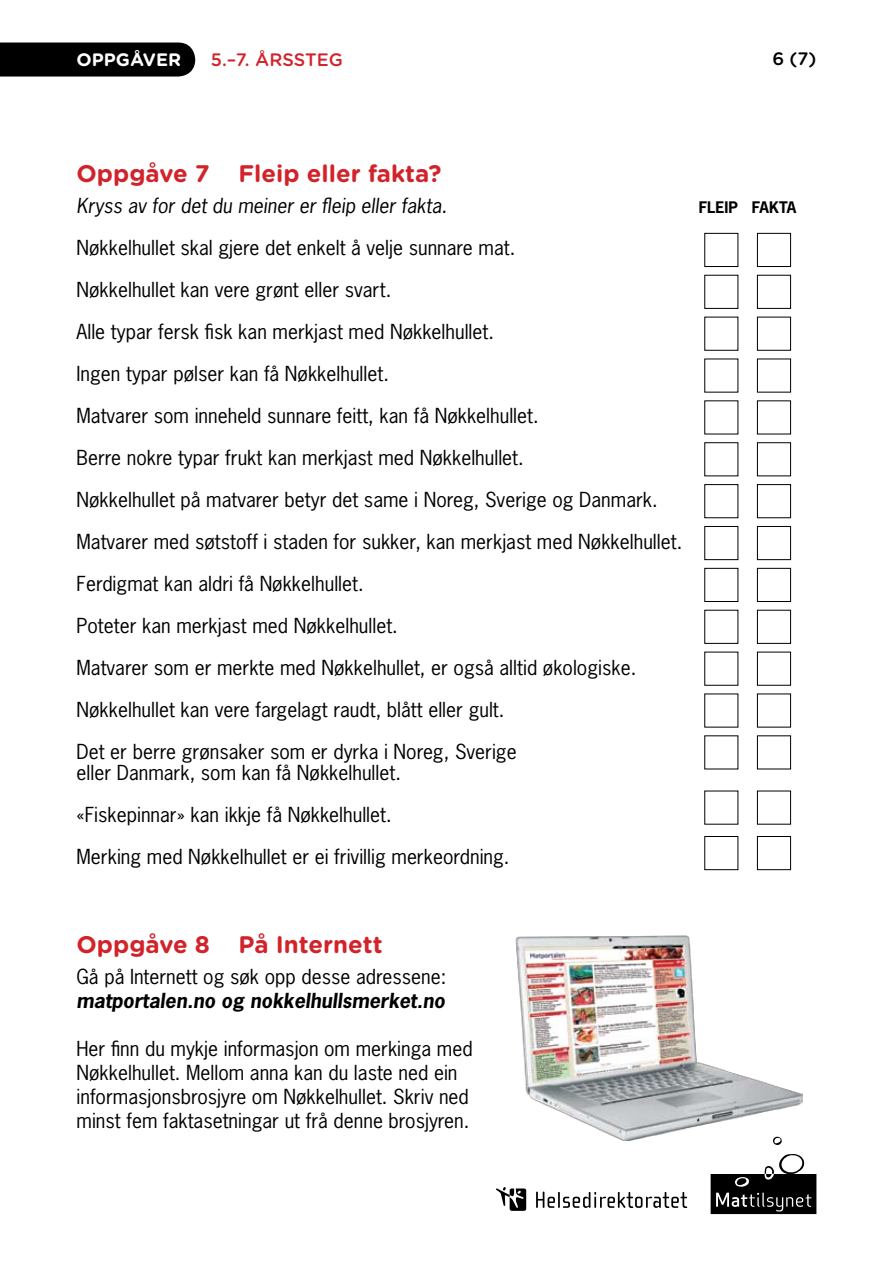
<style>
.page{position:relative;width:893px;height:1263px;background:#fff}
.page>*{position:absolute;margin:0;border:0;box-sizing:border-box;transform-origin:0 0}
.t1{font:700 24px "Gotham Rounded";color:#d2232a}
.t2{font:19.5px/42px "News Gothic";color:#000}
.t3{font:italic 19.5px "News Gothic";color:#000}
.t4{font:italic 700 19.5px "News Gothic";color:#000}
.t5{font:500 18px "Gotham Rounded";color:#d2232a}
.t6{font:700 18px "Gotham Rounded";color:#fff}
.t7{font:500 18px "Gotham Rounded";color:#000}
.t8{font:700 15px "News Gothic";color:#000}
</style>
<div class="page">
<svg style="left:773px;top:1140px;width:9px;height:5px"></svg>
<svg style="left:711px;top:1154px;width:105px;height:60px"></svg>
<div style="left:0;top:43px;width:195px;height:34px;background:#000"></div>
<svg style="left:496px;top:1187px;width:30px;height:24px"></svg>
<svg style="left:536px;top:1191px;width:151px;height:17px"></svg>
<div style="left:757px;top:233px;width:34px;height:34px;border:1px solid #000"></div>
<div style="left:704px;top:233px;width:34px;height:34px;border:1px solid #000"></div>
<div style="left:757px;top:442px;width:34px;height:34px;border:1px solid #000"></div>
<div style="left:757px;top:735px;width:34px;height:34px;border:1px solid #000"></div>
<div style="left:757px;top:275px;width:34px;height:34px;border:1px solid #000"></div>
<div style="left:757px;top:484px;width:34px;height:34px;border:1px solid #000"></div>
<div style="left:757px;top:610px;width:34px;height:34px;border:1px solid #000"></div>
<div style="left:757px;top:317px;width:34px;height:34px;border:1px solid #000"></div>
<div style="left:757px;top:526px;width:34px;height:34px;border:1px solid #000"></div>
<div style="left:704px;top:526px;width:34px;height:34px;border:1px solid #000"></div>
<div style="left:757px;top:694px;width:34px;height:33px;border:1px solid #000"></div>
<div style="left:757px;top:359px;width:34px;height:33px;border:1px solid #000"></div>
<div style="left:757px;top:568px;width:34px;height:34px;border:1px solid #000"></div>
<div style="left:704px;top:568px;width:34px;height:34px;border:1px solid #000"></div>
<div style="left:757px;top:791px;width:34px;height:33px;border:1px solid #000"></div>
<div style="left:757px;top:836px;width:34px;height:34px;border:1px solid #000"></div>
<div style="left:704px;top:836px;width:34px;height:34px;border:1px solid #000"></div>
<div style="left:757px;top:400px;width:34px;height:34px;border:1px solid #000"></div>
<div style="left:757px;top:652px;width:34px;height:34px;border:1px solid #000"></div>
<img style="left:516px;top:935px;width:287px;height:205px">
<p class="t6" style="left:77px;top:46px;width:106px">OPPGÅVER</p>
<p class="t5" style="left:211px;top:46px;width:133px">5.–7. ÅRSSTEG</p>
<p class="t7" style="left:772px;top:46px;width:46px">6 (7)</p>
<p class="t1" style="left:77px;top:156px;width:366px">Oppgåve 7 Fleip eller fakta?</p>
<p class="t3" style="left:77px;top:193px;width:372px">Kryss av for det du meiner er fleip eller fakta.</p>
<p class="t8" style="left:699px;top:198px;width:98px">FLEIP FAKTA</p>
<p class="t2" style="left:77px;top:226px;width:607px">Nøkkelhullet skal gjere det enkelt å velje sunnare mat.<br>Nøkkelhullet kan vere grønt eller svart.<br>Alle typar fersk fisk kan merkjast med Nøkkelhullet.<br>Ingen typar pølser kan få Nøkkelhullet.<br>Matvarer som inneheld sunnare feitt, kan få Nøkkelhullet.<br>Berre nokre typar frukt kan merkjast med Nøkkelhullet.<br>Nøkkelhullet på matvarer betyr det same i Noreg, Sverige og Danmark.<br>Matvarer med søtstoff i staden for sukker, kan merkjast med Nøkkelhullet.<br>Ferdigmat kan aldri få Nøkkelhullet.<br>Poteter kan merkjast med Nøkkelhullet.<br>Matvarer som er merkte med Nøkkelhullet, er også alltid økologiske.<br>Nøkkelhullet kan vere fargelagt raudt, blått eller gult.<br>Det er berre grønsaker som er dyrka i Noreg, Sverige</p>
<p class="t2" style="left:77px;top:751px;width:435px">eller Danmark, som kan få Nøkkelhullet. «Fiskepinnar» kan ikkje få Nøkkelhullet.<br>Merking med Nøkkelhullet er ei frivillig merkeordning.</p>
<p class="t1" style="left:77px;top:927px;width:308px">Oppgåve 8 På Internett</p>
<p class="t2" style="left:77px;top:955px;width:371px">Gå på Internett og søk opp desse adressene:</p>
<p class="t4" style="left:77px;top:988px;width:370px">matportalen.no og nokkelhullsmerket.no</p>
<p class="t2" style="left:77px;top:1036px;width:398px;line-height:24px">Her finn du mykje informasjon om merkinga med Nøkkelhullet. Mellom anna kan du laste ned ein informasjonsbrosjyre om Nøkkelhullet. Skriv ned minst fem faktasetningar ut frå denne brosjyren.</p>
</div>
